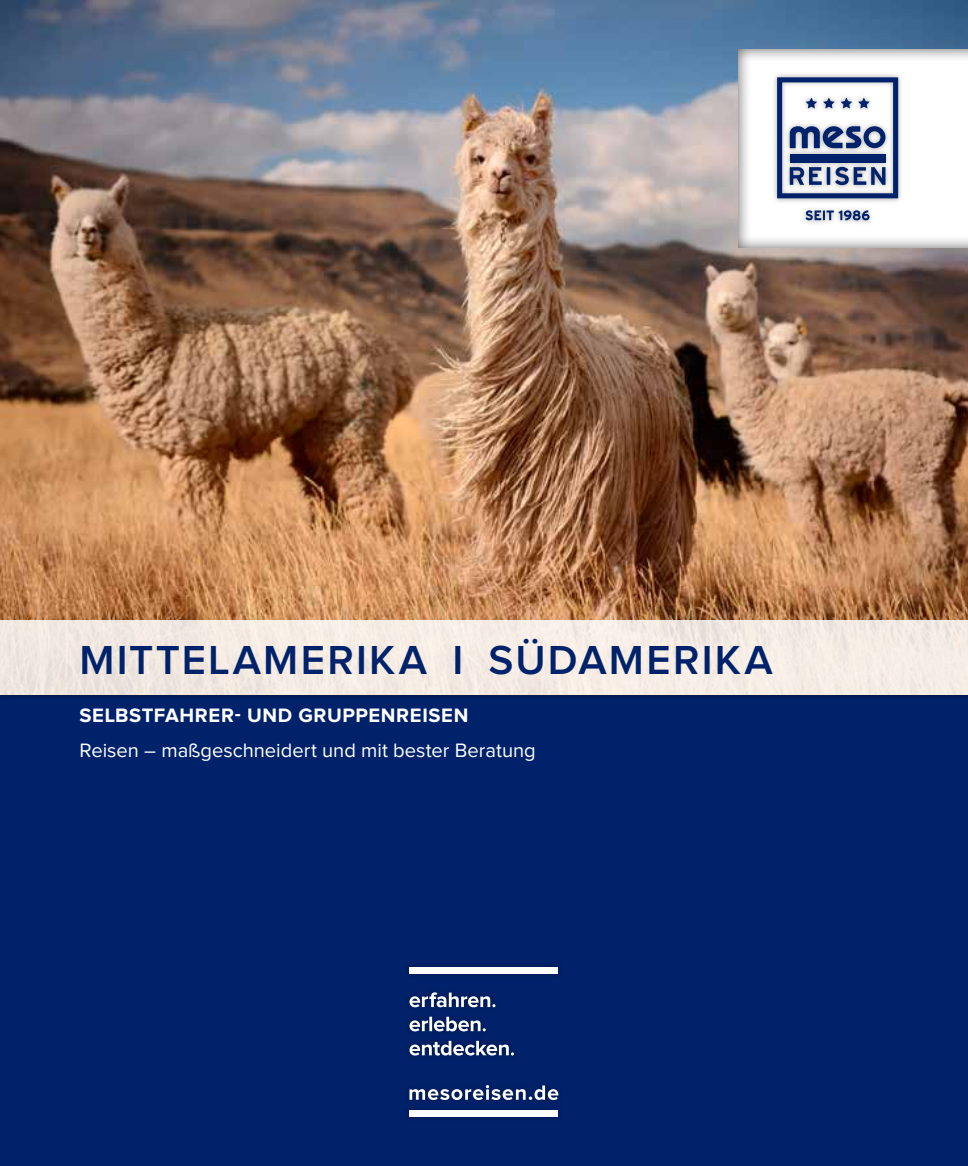
<style>
.page{position:relative;width:968px;height:1166px;background:#fff}
.page>*{position:absolute;margin:0;border:0;box-sizing:border-box;transform-origin:0 0}
.t1{font:600 42px "Proxima Nova";letter-spacing:.055em;color:#00226a}
.t2{font:20.12px "Proxima Nova";color:#fff}
.t3{font:700 20.12px "Proxima Nova";letter-spacing:.03em;color:#fff}
</style>
<div class="page">
<div style="left:0;top:0;width:967px;height:1166px;background:#00226a"></div>
<img style="left:0;top:0;width:967px;height:620px">
<div style="left:0;top:620px;width:967px;height:74px;background:#f5ebe4"></div>
<div style="left:735px;top:48px;width:232px;height:201px;background:#000;opacity:.65"></div>
<div style="left:771px;top:72px;width:132px;height:154px;background:#000;opacity:.35"></div>
<svg style="left:777px;top:77px;width:121px;height:121px"></svg>
<div style="left:789px;top:154px;width:96px;height:8px;background:#00226a"></div>
<svg style="left:805px;top:210px;width:64px;height:10px"></svg>
<svg style="left:409px;top:992px;width:105px;height:63px"></svg>
<div style="left:409px;top:967px;width:149px;height:7px;background:#fff"></div>
<div style="left:409px;top:1110px;width:149px;height:6px;background:#fff"></div>
<svg style="left:409px;top:1085px;width:149px;height:15px"></svg>
<h1 class="t1" style="left:79px;top:636px;width:694px">MITTELAMERIKA I SÜDAMERIKA</h1>
<p class="t3" style="left:79px;top:704px;width:390px">SELBSTFAHRER- UND GRUPPENREISEN</p>
<p class="t2" style="left:79px;top:739px;width:458px">Reisen – maßgeschneidert und mit bester Beratung</p>
</div>
